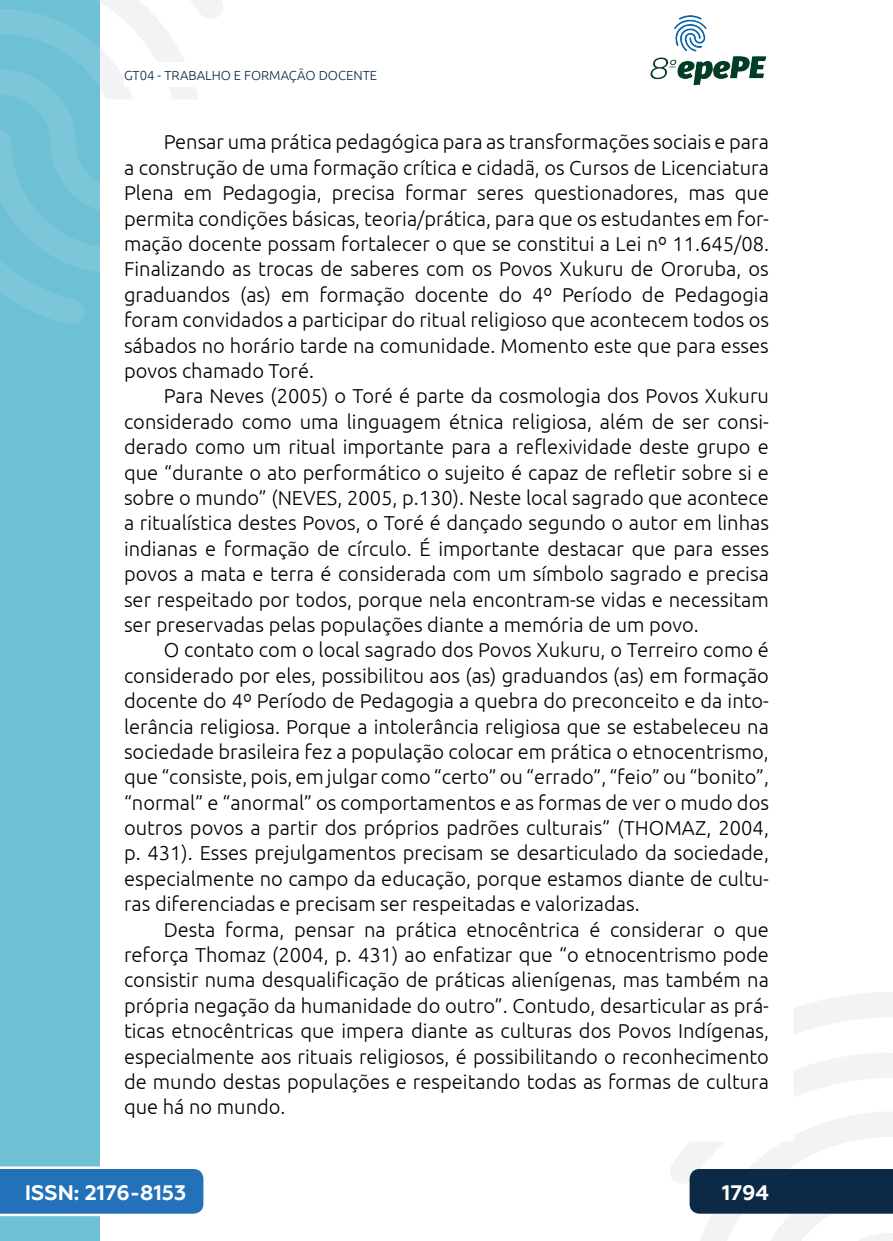
<style>
.page{position:relative;width:893px;height:1241px;background:#fff}
.page>*{position:absolute;margin:0;border:0;box-sizing:border-box;transform-origin:0 0}
.t1{font:700 21px "Geometria";color:#fff}
._5_CORPO{font:300 20.12px/25.4px "Ubuntu";color:#000;text-align:justify}
.t2{font:300 13.12px "Ubuntu";color:#0c2a46}
</style>
<div class="page">
<svg style="left:670px;top:992px;width:223px;height:248px"></svg>
<svg style="left:99px;top:0;width:124px;height:324px"></svg>
<img style="left:650px;top:15px;width:117px;height:71px">
<div style="left:0;top:0;width:99px;height:1240px;background:#6ec0d5"></div>
<svg style="left:0;top:0;width:99px;height:325px"></svg>
<svg style="left:0;top:1166px;width:203px;height:49px;background:#367dbf"></svg>
<div style="left:690px;top:1168px;width:203px;height:45px;background:#0c2a46"></div>
<div style="left:124px;top:62px;width:516px;height:25px;background:#fff"></div>
<p class="t2" style="left:124px;top:67px;width:255px">GT04 - TRABALHO E FORMAÇÃO DOCENTE</p>
<p class="_5_CORPO" style="left:124px;top:129px;width:646px;text-indent:40px">Pensar uma prática pedagógica para as transformações sociais e para a construção de uma formação crítica e cidadã, os Cursos de Licenciatura Plena em Pedagogia, precisa formar seres questionadores, mas que permita condições básicas, teoria/prática, para que os estudantes em for&shy;mação docente possam fortalecer o que se constitui a Lei nº 11.645/08.<br>Finalizando as trocas de saberes com os Povos Xukuru de Ororuba, os graduandos (as) em formação docente do 4º Período de Pedagogia foram convidados a participar do ritual religioso que acontecem todos os sábados no horário tarde na comunidade. Momento este que para esses povos chamado Toré.</p>
<p class="_5_CORPO" style="left:124px;top:383px;width:646px;text-indent:40px">Para Neves (2005) o Toré é parte da cosmologia dos Povos Xukuru considerado como uma linguagem étnica religiosa, além de ser consi&shy;derado como um ritual importante para a reflexividade deste grupo e que “durante o ato performático o sujeito é capaz de refletir sobre si e sobre o mundo” (NEVES, 2005, p.130). Neste local sagrado que acontece a ritualística destes Povos, o Toré é dançado segundo o autor em linhas indianas e formação de círculo. É importante destacar que para esses povos a mata e terra é considerada com um símbolo sagrado e precisa ser respeitado por todos, porque nela encontram-se vidas e necessitam ser preservadas pelas populações diante a memória de um povo.</p>
<p class="_5_CORPO" style="left:124px;top:637px;width:646px;text-indent:40px">O contato com o local sagrado dos Povos Xukuru, o Terreiro como é considerado por eles, possibilitou aos (as) graduandos (as) em formação docente do 4º Período de Pedagogia a quebra do preconceito e da into&shy;lerância religiosa. Porque a intolerância religiosa que se estabeleceu na sociedade brasileira fez a população colocar em prática o etnocentrismo, que “consiste, pois, em julgar como “certo” ou “errado”, “feio” ou “bonito”, “normal” e “anormal” os comportamentos e as formas de ver o mudo dos outros povos a partir dos próprios padrões culturais” (THOMAZ, 2004, p. 431). Esses prejulgamentos precisam se desarticulado da sociedade, especialmente no campo da educação, porque estamos diante de cultu&shy;ras diferenciadas e precisam ser respeitadas e valorizadas.</p>
<p class="_5_CORPO" style="left:124px;top:916px;width:646px;text-indent:40px">Desta forma, pensar na prática etnocêntrica é considerar o que reforça Thomaz (2004, p. 431) ao enfatizar que “o etnocentrismo pode consistir numa desqualificação de práticas alienígenas, mas também na própria negação da humanidade do outro”. Contudo, desarticular as prá&shy;ticas etnocêntricas que impera diante as culturas dos Povos Indígenas, especialmente aos rituais religiosos, é possibilitando o reconhecimento de mundo destas populações e respeitando todas as formas de cultura que há no mundo.</p>
<p class="t1" style="left:25px;top:1179px;width:163px">ISSN: 2176-8153</p>
<p class="t1" style="left:722px;top:1179px;width:48px">1794</p>
</div>
